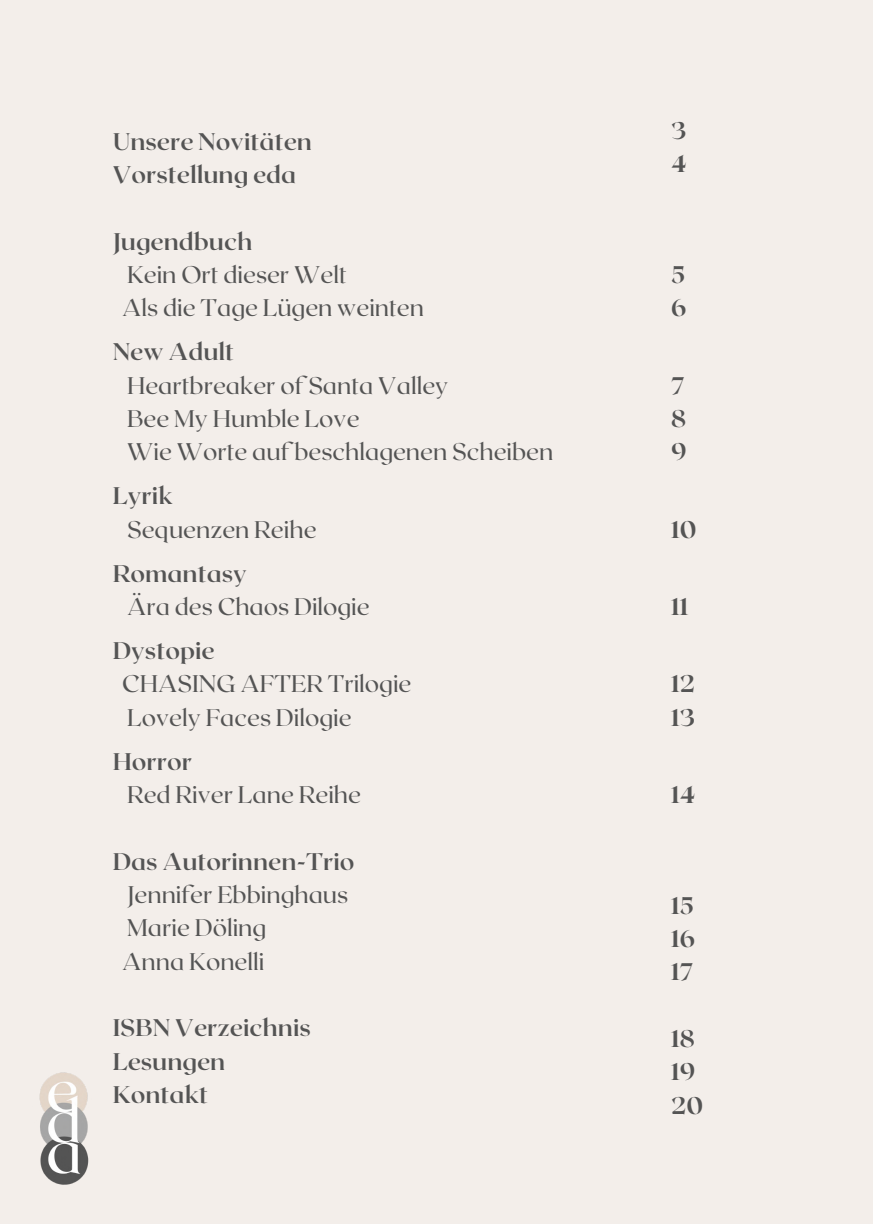
<style>
.page{position:relative;width:873px;height:1224px;background:#f3eeea}
.page>*{position:absolute;margin:0;border:0;box-sizing:border-box;transform-origin:0 0}
.t1{font:24px/33.4px "Roxborough CF";color:#545454}
.t2{font:700 24px/33.4px "Roxborough CF";color:#545454}
.t3{font:800 24px/33.4px "Roxborough CF";color:#545454}
.s1{font-weight:700}
</style>
<div class="page">
<img style="left:39px;top:1072px;width:50px;height:113px">
<h1 class="t2" style="left:113px;top:123px;width:201px">Unsere Novitäten<br>Vorstellung eda</h1>
<h1 class="t2" style="left:113px;top:223px;width:141px">Jugendbuch</h1>
<h1 class="t1" style="left:127px;top:257px;width:221px">Kein Ort dieser Welt</h1>
<h1 class="t1" style="left:122px;top:290px;width:303px">Als die Tage Lügen weinten</h1>
<h1 class="t2" style="left:113px;top:334px;width:123px">New Adult</h1>
<h1 class="t1" style="left:127px;top:367px;width:323px">Heartbreaker of Santa Valley</h1>
<h1 class="t1" style="left:127px;top:401px;width:234px">Bee My Humble Love</h1>
<h1 class="t1" style="left:127px;top:434px;width:428px">Wie Worte auf beschlagenen Scheiben</h1>
<h1 class="t1" style="left:127px;top:478px;width:191px;text-indent:-14px"><span class="s1">Lyrik<br></span>Sequenzen Reihe</h1>
<h1 class="t2" style="left:113px;top:555px;width:136px">Romantasy</h1>
<p class="t1" style="left:127px;top:589px;width:244px">Ära des Chaos Dilogie</p>
<p class="t2" style="left:113px;top:633px;width:104px">Dystopie</p>
<p class="t1" style="left:122px;top:666px;width:291px">CHASING AFTER Trilogie</p>
<p class="t1" style="left:127px;top:699px;width:226px">Lovely Faces Dilogie</p>
<p class="t2" style="left:113px;top:743px;width:81px">Horror</p>
<p class="t1" style="left:127px;top:777px;width:236px">Red River Lane Reihe</p>
<p class="t2" style="left:113px;top:843px;width:243px">Das Autorinnen-Trio</p>
<p class="t1" style="left:127px;top:877px;width:223px">Jennifer Ebbinghaus</p>
<p class="t1" style="left:127px;top:910px;width:141px">Marie Döling</p>
<p class="t1" style="left:122px;top:943px;width:144px">Anna Konelli</p>
<p class="t2" style="left:113px;top:1010px;width:200px">ISBN Verzeichnis<br>Lesungen<br>Kontakt</p>
<p class="t3" style="left:671px;top:113px;width:17px">3<br>4</p>
<p class="t3" style="left:671px;top:257px;width:17px">5<br>6</p>
<p class="t3" style="left:671px;top:367px;width:17px;text-align:justify">7<br>8<br>9</p>
<p class="t3" style="left:671px;top:511px;width:27px">10</p>
<p class="t3" style="left:671px;top:589px;width:19px">11</p>
<p class="t3" style="left:671px;top:666px;width:26px">12<br>13</p>
<p class="t3" style="left:671px;top:777px;width:26px">14</p>
<p class="t3" style="left:671px;top:887px;width:26px;text-align:justify">15<br>16<br>17</p>
<p class="t3" style="left:671px;top:1021px;width:34px">18<br>19<br>20</p>
</div>
